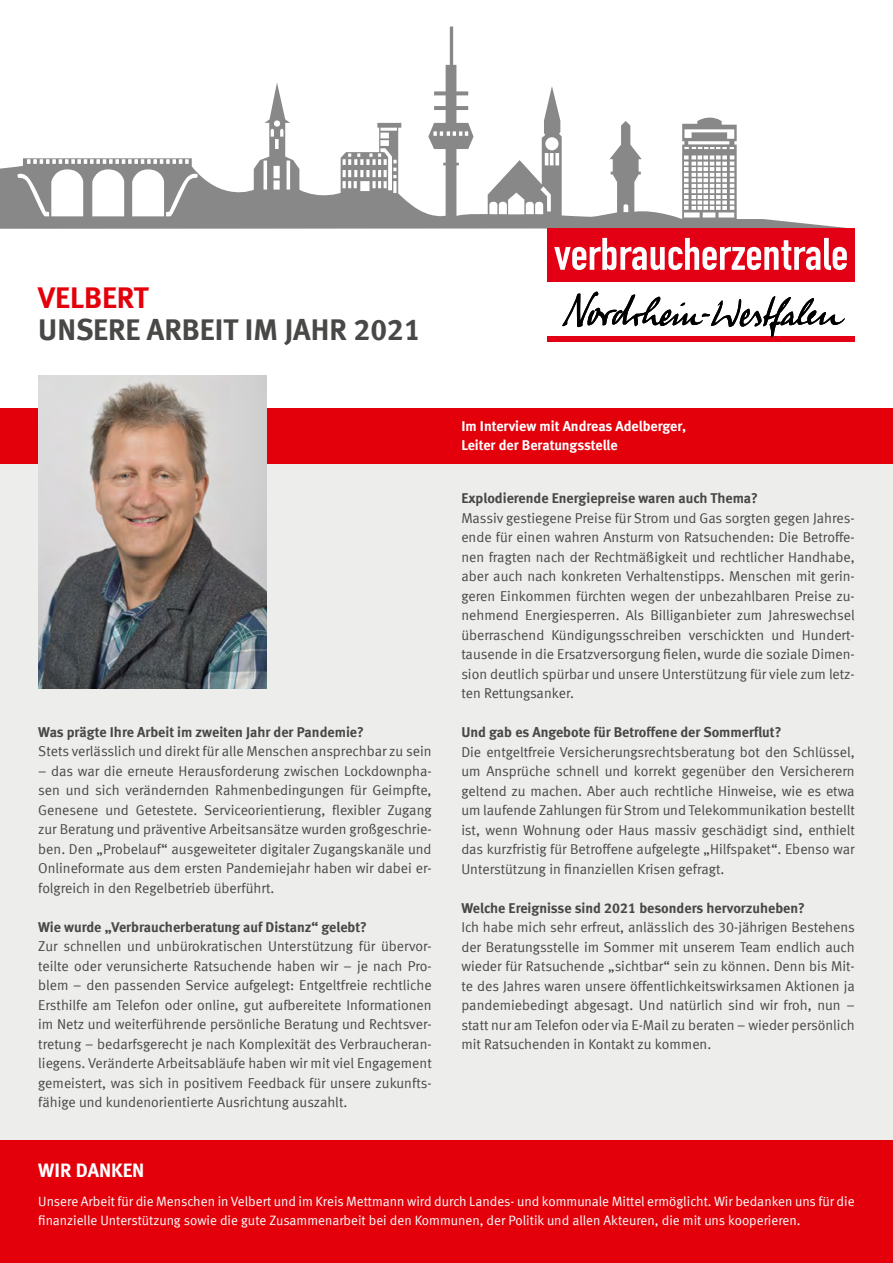
<style>
.page{position:relative;width:893px;height:1263px;background:#fff}
.page>*{position:absolute;margin:0;border:0;box-sizing:border-box;transform-origin:0 0}
.t1{font:700 30px "VZ Meta LF";color:#484847}
.t2{font:700 30px "VZ Meta LF";color:#e3000b}
.t3{font:700 19.5px "VZ Meta LF";color:#fff}
.t4{font:14.25px/19.5px "VZ Meta LF";color:#484847;text-align:justify}
.t5{font:700 14.25px "VZ Meta LF";color:#484847}
.t6{font:700 14.25px/19.5px "VZ Meta LF";color:#fff}
.t7{font:13.5px/19.5px "VZ Meta LF";color:#fff}
</style>
<div class="page">
<svg style="left:0;top:27px;width:846px;height:202px"></svg>
<div style="left:0;top:459px;width:893px;height:701px;background:#ededec"></div>
<div style="left:0;top:1140px;width:893px;height:123px;background:#e3000b"></div>
<div style="left:0;top:408px;width:893px;height:55px;background:#e3000b"></div>
<div style="left:547px;top:228px;width:308px;height:55px;background:#e30015"></div>
<svg style="left:554px;top:238px;width:293px;height:32px"></svg>
<div style="left:547px;top:337px;width:308px;height:5px;background:#e30015"></div>
<svg style="left:562px;top:292px;width:283px;height:46px"></svg>
<img style="left:38px;top:376px;width:228px;height:313px">
<h1 class="t2" style="left:38px;top:280px;width:112px">VELBERT</h1>
<h1 class="t1" style="left:38px;top:311px;width:384px">UNSERE ARBEIT IM JAHR 2021</h1>
<p class="t5" style="left:38px;top:723px;width:327px">Was prägte Ihre Arbeit im zweiten Jahr der Pandemie?</p>
<p class="t4" style="left:38px;top:741px;width:395px">Stets verlässlich und direkt für alle Menschen ansprechbar zu sein</p>
<p class="t4" style="left:38px;top:761px;width:395px">– das war die erneute Herausforderung zwischen Lockdownpha&shy;sen und sich verändernden Rahmenbedingungen für Geimpfte, Genesene und Getestete. Serviceorientierung, flexibler Zugang zur Beratung und präventive Arbeitsansätze wurden großgeschrie&shy;ben. Den „Probelauf“ ausgeweiteter digitaler Zugangskanäle und Onlineformate aus dem ersten Pandemiejahr haben wir dabei er&shy;folgreich in den Regelbetrieb überführt.</p>
<p class="t5" style="left:38px;top:918px;width:330px">Wie wurde „Verbraucherberatung auf Distanz“ gelebt?</p>
<p class="t4" style="left:38px;top:936px;width:395px">Zur schnellen und unbürokratischen Unterstützung für übervor&shy;teilte oder verunsicherte Ratsuchende haben wir – je nach Pro&shy;blem – den passenden Service aufgelegt: Entgeltfreie rechtliche Ersthilfe am Telefon oder online, gut aufbereitete Informationen im Netz und weiterführende persönliche Beratung und Rechtsver&shy;tretung – bedarfsgerecht je nach Komplexität des Verbraucheran&shy;liegens. Veränderte Arbeitsabläufe haben wir mit viel Engagement gemeistert, was sich in positivem Feedback für unsere zukunfts&shy;fähige und kundenorientierte Ausrichtung auszahlt.</p>
<h2 class="t3" style="left:38px;top:1159px;width:108px">WIR DANKEN</h2>
<p class="t6" style="left:461px;top:416px;width:226px">Im Interview mit Andreas Adelberger,<br>Leiter der Beratungsstelle</p>
<p class="t5" style="left:461px;top:490px;width:298px">Explodierende Energiepreise waren auch Thema?</p>
<p class="t4" style="left:461px;top:508px;width:395px">Massiv gestiegene Preise für Strom und Gas sorgten gegen Jahres&shy;ende für einen wahren Ansturm von Ratsuchenden: Die Betroffe&shy;nen fragten nach der Rechtmäßigkeit und rechtlicher Handhabe, aber auch nach konkreten Verhaltenstipps. Menschen mit gerin&shy;geren Einkommen fürchten wegen der unbezahlbaren Preise zu&shy;nehmend Energiesperren. Als Billiganbieter zum Jahreswechsel überraschend Kündigungsschreiben verschickten und Hundert&shy;tausende in die Ersatzversorgung fielen, wurde die soziale Dimen&shy;sion deutlich spürbar und unsere Unterstützung für viele zum letz&shy;ten Rettungsanker.</p>
<p class="t5" style="left:461px;top:724px;width:322px">Und gab es Angebote für Betroffene der Sommerflut?</p>
<p class="t4" style="left:461px;top:742px;width:395px">Die entgeltfreie Versicherungsrechtsberatung bot den Schlüssel, um Ansprüche schnell und korrekt gegenüber den Versicherern geltend zu machen. Aber auch rechtliche Hinweise, wie es etwa um laufende Zahlungen für Strom und Telekommunikation bestellt ist, wenn Wohnung oder Haus massiv geschädigt sind, enthielt das kurzfristig für Betroffene aufgelegte „Hilfspaket“. Ebenso war Unterstützung in finanziellen Krisen gefragt.</p>
<p class="t5" style="left:461px;top:899px;width:345px">Welche Ereignisse sind 2021 besonders hervorzuheben?</p>
<p class="t4" style="left:461px;top:917px;width:395px">Ich habe mich sehr erfreut, anlässlich des 30-jährigen Bestehens der Beratungsstelle im Sommer mit unserem Team endlich auch wieder für Ratsuchende „sichtbar“ sein zu können. Denn bis Mit&shy;te des Jahres waren unsere öffentlichkeitswirksamen Aktionen ja pandemiebedingt abgesagt. Und natürlich sind wir froh, nun – statt nur am Telefon oder via E-Mail zu beraten – wieder persönlich mit Ratsuchenden in Kontakt zu kommen.</p>
<p class="t7" style="left:38px;top:1191px;width:818px">Unsere Arbeit für die Menschen in Velbert und im Kreis Mettmann wird durch Landes- und kommunale Mittel ermöglicht. Wir bedanken uns für die finanzielle Unterstützung sowie die gute Zusammenarbeit bei den Kommunen, der Politik und allen Akteuren, die mit uns kooperieren.</p>
</div>
